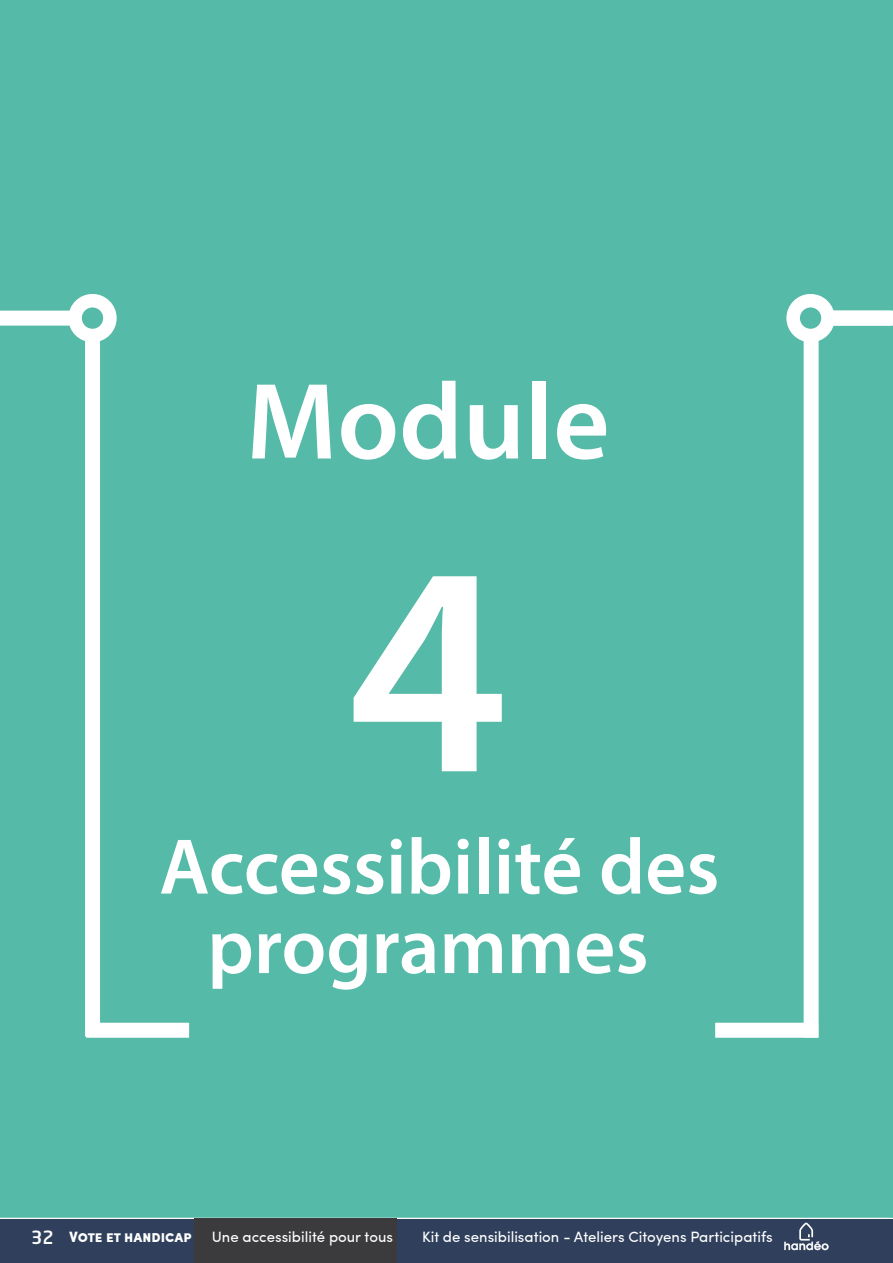
<style>
.page{position:relative;width:893px;height:1263px;background:#fff}
.page>*{position:absolute;margin:0;border:0;box-sizing:border-box;transform-origin:0 0}
.t1{font:600 300px "Myriad Pro";color:#fff}
.t2{font:600 109.5px "Myriad Pro";color:#fff}
.t3{font:600 79.5px/79.5px "Myriad Pro";color:#fff;text-align:center}
.t4{font:15px "Sofia Pro";color:#fff}
.t5{font:900 15px "Sofia Pro";color:#fff}
.s1{font-family:"Neo Sans Std Medium TR";font-weight:400;font-size:18px}
</style>
<div class="page">
<div style="left:0;top:1218px;width:893px;height:45px;background:#30405c"></div>
<div style="left:194px;top:1218px;width:202px;height:45px;background:#3b3b3e"></div>
<svg style="left:784px;top:1222px;width:45px;height:28px"></svg>
<div style="left:0;top:0;width:891px;height:1218px;background:#55baa8"></div>
<div style="left:0;top:311px;width:90px;height:15px;background:#fff"></div>
<div style="left:85px;top:317px;width:15px;height:719px;background:#fff"></div>
<div style="left:86px;top:1023px;width:103px;height:15px;background:#fff"></div>
<div style="left:75px;top:301px;width:35px;height:34px;background:#55baa8;border-radius:50%"></div>
<div style="left:68px;top:294px;width:49px;height:48px;border:14px solid #fff;border-radius:50%"></div>
<div style="left:715px;top:1023px;width:103px;height:15px;background:#fff"></div>
<div style="left:804px;top:318px;width:15px;height:719px;background:#fff"></div>
<hr style="left:891px;top:0;width:2px;height:1218px;background:#55baa8">
<div style="left:805px;top:311px;width:88px;height:15px;background:#fff"></div>
<div style="left:793px;top:301px;width:35px;height:34px;background:#55baa8;border-radius:50%"></div>
<div style="left:786px;top:294px;width:49px;height:48px;border:14px solid #fff;border-radius:50%"></div>
<h2 class="t2" style="left:246px;top:352px;width:365px">Module</h2>
<h1 class="t1" style="left:348px;top:480px;width:162px">4</h1>
<h3 class="t3" style="left:159px;top:825px;width:562px">Accessibilité des programmes</h3>
<p class="t5" style="left:31px;top:1225px;width:162px"><span class="s1">32</span> Vote et handicap</p>
<p class="t4" style="left:212px;top:1226px;width:183px">Une accessibilité pour tous</p>
<p class="t4" style="left:422px;top:1226px;width:352px">Kit de sensibilisation - Ateliers Citoyens Participatifs</p>
</div>
